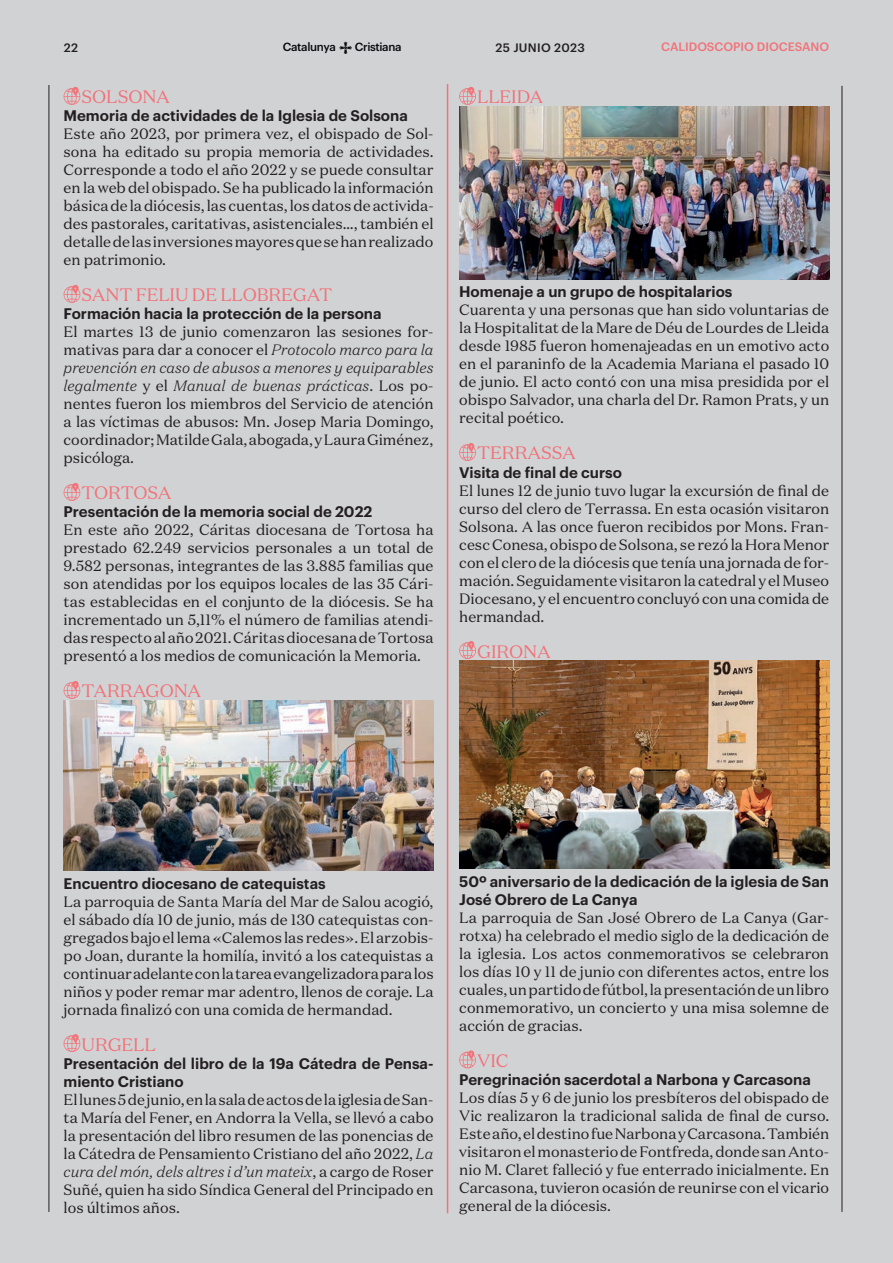
<style>
.page{position:relative;width:893px;height:1263px;background:#d1d2d4}
.page>*{position:absolute;margin:0;border:0;box-sizing:border-box;transform-origin:0 0}
.t1{font:18px "Domaine Text";letter-spacing:-.01em;color:#f27278}
.t2{font:15px/18px "Domaine Text";color:#231f20;text-align:justify}
.t3{font:600 15px/18px "Graphik";color:#231f20}
.t4{font:500 12px "Graphik";color:#f27278}
.t5{font:500 12px "Graphik";letter-spacing:.025em;color:#231f20}
.t6{font:500 11.55px "Graphik";letter-spacing:-.03em;color:#07090c}
.s1{font-weight:300;font-style:italic}
</style>
<div class="page">
<hr style="left:49px;top:85px;width:1px;height:1127px;background:#231f20">
<svg style="left:339px;top:42px;width:13px;height:12px"></svg>
<hr style="left:842px;top:86px;width:1px;height:1126px;background:#231f20">
<hr style="left:447px;top:84px;width:1px;height:1129px;background:#f27278">
<svg style="left:64px;top:87px;width:16px;height:18px"></svg>
<svg style="left:64px;top:285px;width:16px;height:18px"></svg>
<svg style="left:64px;top:483px;width:16px;height:18px"></svg>
<svg style="left:64px;top:681px;width:16px;height:18px"></svg>
<img style="left:64px;top:700px;width:369px;height:170px">
<svg style="left:64px;top:1034px;width:16px;height:18px"></svg>
<svg style="left:459px;top:87px;width:17px;height:18px"></svg>
<img style="left:459px;top:106px;width:370px;height:173px">
<svg style="left:459px;top:443px;width:17px;height:18px"></svg>
<svg style="left:459px;top:641px;width:17px;height:18px"></svg>
<img style="left:459px;top:660px;width:370px;height:209px">
<svg style="left:459px;top:1050px;width:17px;height:18px"></svg>
<p class="t5" style="left:64px;top:38px;width:16px">22</p>
<p class="t6" style="left:283px;top:38px;width:54px">Catalunya</p>
<p class="t6" style="left:355px;top:38px;width:48px">Cristiana</p>
<p class="t5" style="left:495px;top:38px;width:91px">25 JUNIO 2023</p>
<p class="t4" style="left:661px;top:38px;width:169px">CALIDOSCOPIO DIOCESANO</p>
<p class="t1" style="left:82px;top:86px;width:90px">SOLSONA</p>
<p class="t3" style="left:64px;top:106px;width:346px">Memoria de actividades de la Iglesia de Solsona</p>
<p class="t2" style="left:64px;top:125px;width:371px">Este año 2023, por primera vez, el obispado de Sol&shy;sona ha editado su propia memoria de actividades.<br>Corresponde a todo el año 2022 y se puede consultar en la web del obispado. Se ha publicado la información básica de la diócesis, las cuentas, los datos de activida&shy;des pastorales, caritativas, asistenciales…, también el detalle de las inversiones mayores que se han realizado en patrimonio.</p>
<p class="t1" style="left:82px;top:284px;width:252px">SANT FELIU DE LLOBREGAT</p>
<p class="t3" style="left:64px;top:304px;width:320px">Formación hacia la protección de la persona</p>
<p class="t2" style="left:64px;top:323px;width:371px">El martes 13 de junio comenzaron las sesiones for&shy;mativas para dar a conocer el <span class="s1">Protocolo marco para la prevención en caso de abusos a menores y equiparables legalmente</span> y el <span class="s1">Manual de buenas prácticas</span>. Los po&shy;nentes fueron los miembros del Servicio de atención a las víctimas de abusos: Mn. Josep Maria Domingo, coordinador; Matilde Gala, abogada, y Laura Giménez, psicóloga.</p>
<p class="t1" style="left:82px;top:482px;width:91px">TORTOSA</p>
<p class="t3" style="left:64px;top:502px;width:310px">Presentación de la memoria social de 2022</p>
<p class="t2" style="left:64px;top:521px;width:371px">En este año 2022, Cáritas diocesana de Tortosa ha prestado 62.249 servicios personales a un total de 9.582 personas, integrantes de las 3.885 familias que son atendidas por los equipos locales de las 35 Cári&shy;tas establecidas en el conjunto de la diócesis. Se ha incrementado un 5,11% el número de familias atendi&shy;das respecto al año 2021. Cáritas diocesana de Tortosa presentó a los medios de comunicación la Memoria.</p>
<p class="t1" style="left:82px;top:680px;width:121px">TARRAGONA</p>
<p class="t1" style="left:477px;top:86px;width:67px">LLEIDA</p>
<p class="t3" style="left:459px;top:282px;width:275px">Homenaje a un grupo de hospitalarios</p>
<p class="t2" style="left:459px;top:301px;width:371px">Cuarenta y una personas que han sido voluntarias de la Hospitalitat de la Mare de Déu de Lourdes de Lleida desde 1985 fueron homenajeadas en un emotivo acto en el paraninfo de la Academia Mariana el pasado 10 de junio. El acto contó con una misa presidida por el obispo Salvador, una charla del Dr. Ramon Prats, y un recital poético.</p>
<p class="t1" style="left:477px;top:442px;width:100px">TERRASSA</p>
<p class="t3" style="left:459px;top:462px;width:164px">Visita de final de curso</p>
<p class="t2" style="left:459px;top:481px;width:371px">El lunes 12 de junio tuvo lugar la excursión de final de curso del clero de Terrassa. En esta ocasión visitaron Solsona. A las once fueron recibidos por Mons. Fran&shy;cesc Conesa, obispo de Solsona, se rezó la Hora Menor con el clero de la diócesis que tenía una jornada de for&shy;mación. Seguidamente visitaron la catedral y el Museo Diocesano, y el encuentro concluyó con una comida de hermandad.</p>
<p class="t1" style="left:477px;top:640px;width:75px">GIRONA</p>
<p class="t3" style="left:64px;top:873px;width:264px">Encuentro diocesano de catequistas</p>
<p class="t2" style="left:64px;top:892px;width:372px">La parroquia de Santa María del Mar de Salou acogió, el sábado día 10 de junio, más de 130 catequistas con&shy;gregados bajo el lema «Calemos las redes». El arzobis&shy;po Joan, durante la homilía, invitó a los catequistas a continuar adelante con la tarea evangelizadora para los niños y poder remar mar adentro, llenos de coraje. La jornada finalizó con una comida de hermandad.</p>
<p class="t1" style="left:82px;top:1033px;width:76px">URGELL</p>
<p class="t3" style="left:64px;top:1053px;width:371px">Presentación del libro de la 19a Cátedra de Pensa&shy;miento Cristiano</p>
<p class="t2" style="left:64px;top:1090px;width:371px">El lunes 5 de junio, en la sala de actos de la iglesia de San&shy;ta María del Fener, en Andorra la Vella, se llevó a cabo la presentación del libro resumen de las ponencias de la Cátedra de Pensamiento Cristiano del año 2022, <span class="s1">La cura del món, dels altres i d’un mateix</span>, a cargo de Roser Suñé, quien ha sido Síndica General del Principado en los últimos años.</p>
<p class="t3" style="left:459px;top:871px;width:371px">50º aniversario de la dedicación de la iglesia de San<br>José Obrero de La Canya</p>
<p class="t2" style="left:459px;top:908px;width:371px">La parroquia de San José Obrero de La Canya (Gar&shy;rotxa) ha celebrado el medio siglo de la dedicación de la iglesia. Los actos conmemorativos se celebraron los días 10 y 11 de junio con diferentes actos, entre los cuales, un partido de fútbol, la presentación de un libro conmemorativo, un concierto y una misa solemne de acción de gracias.</p>
<p class="t1" style="left:477px;top:1049px;width:33px">VIC</p>
<p class="t3" style="left:459px;top:1069px;width:353px">Peregrinación sacerdotal a Narbona y Carcasona</p>
<p class="t2" style="left:459px;top:1088px;width:372px">Los días 5 y 6 de junio los presbíteros del obispado de Vic realizaron la tradicional salida de final de curso.<br>Este año, el destino fue Narbona y Carcasona. También visitaron el monasterio de Fontfreda, donde san Anto&shy;nio M. Claret falleció y fue enterrado inicialmente. En Carcasona, tuvieron ocasión de reunirse con el vicario general de la diócesis.</p>
</div>
